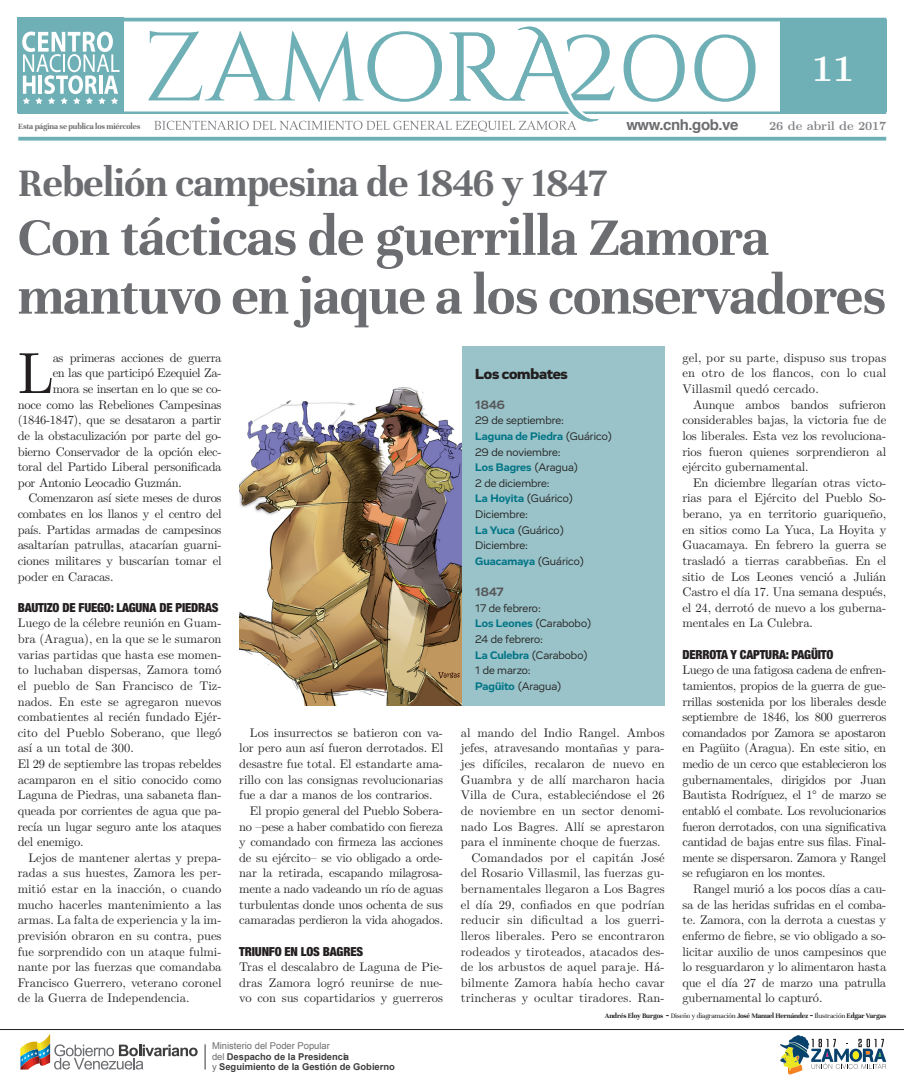
<style>
.page{position:relative;width:904px;height:1088px;background:#fff}
.page>*{position:absolute;margin:0;border:0;box-sizing:border-box;transform-origin:0 0}
.Capitular{font:58.25px "LM Roman 10";color:#231f20}
.Titulos{font:700 57.5px/58.8px "Unna";letter-spacing:-.01em;color:#6c6d70}
.Titulos-2{font:700 42.5px "Unna";letter-spacing:-.01em;color:#6c6d70}
.Texto_Principal{font:700 37.5px "LM Roman 10";color:#fff}
.Texto_Principal-2{font:700 15px "Helvetica";letter-spacing:-.03em;color:#6c6d70}
.TITULO_RECUADRO{font:900 15px "Vito";letter-spacing:-.015em;color:#231f20}
.Texto_Principal-3{font:12.5px/15.6px "LM Roman 10";letter-spacing:-.01em;color:#231f20;text-align:justify}
.Capitular-2{font:12.5px "LM Roman 10";letter-spacing:-.025em;color:#231f20}
.Intertitulo{font:900 condensed 12.5px "Helvetica Neue LT Std";letter-spacing:-.015em;color:#231f20}
.Texto_Principal-4{font:700 12.5px "LM Roman 10";letter-spacing:-.015em;color:#808285}
.TEXTO_RECUADRO{font:700 12.5px "Vito";color:#57585a}
.TEXTO_RECUADRO-2{font:11.25px "Vito";color:#231f20}
.TEXTO_RECUADRO-3{font:700 11.25px "Vito";color:#007486}
.t1{font:700 9.38px/10.2px "Arial";color:#3e3e3f}
.Autor{font:700 8.75px "Unna";letter-spacing:-.02em;color:#6c6d70}
.Autor-2{font:700 7.5px "Unna";letter-spacing:-.02em;color:#231f20}
.s1{font-weight:400;color:#231f20}
.s2{font-weight:700;color:#007486}
.s3{font-family:"Tikal Sans";font-weight:900}
.s4{font-weight:400}
.s5{font-weight:400;color:#6c6d70}
</style>
<div class="page">
<hr style="left:18px;top:18px;width:868px;height:3px;background:#6fb0b6">
<hr style="left:18px;top:111px;width:868px;height:3px;background:#6fb0b6">
<svg style="left:18px;top:137px;width:868px;height:4px;background:#7eb8bd"></svg>
<div style="left:18px;top:18px;width:106px;height:95px;background:#6fb0b6"></div>
<svg style="left:22px;top:32px;width:98px;height:72px"></svg>
<svg style="left:623px;top:34px;width:61px;height:68px"></svg>
<svg style="left:694px;top:34px;width:61px;height:68px"></svg>
<svg style="left:148px;top:26px;width:467px;height:115px"></svg>
<div style="left:780px;top:19px;width:106px;height:92px;background:#6fb0b6"></div>
<hr style="left:0;top:1029px;width:904px;height:1px;background:#231f20">
<svg style="left:20px;top:1034px;width:178px;height:35px"></svg>
<svg style="left:205px;top:1044px;width:1px;height:25px"></svg>
<svg style="left:780px;top:1035px;width:106px;height:40px"></svg>
<div style="left:461px;top:346px;width:204px;height:359px;background:#99c3c8"></div>
<img style="left:239px;top:387px;width:222px;height:318px">
<p class="Autor" style="left:18px;top:121px;width:123px">Esta página se publica los miércoles</p>
<p class="Texto_Principal-2" style="left:626px;top:112px;width:113px">www.cnh.gob.ve</p>
<p class="Texto_Principal" style="left:811px;top:38px;width:44px">11</p>
<p class="Texto_Principal-4" style="left:769px;top:116px;width:118px">26 de abril de 2017</p>
<p class="Titulos-2" style="left:18px;top:159px;width:591px">Rebelión campesina de 1846 y 1847</p>
<p class="Titulos" style="left:18px;top:208px;width:870px">Con tácticas de guerrilla Zamora mantuvo en jaque a los conservadores</p>
<p class="Capitular" style="left:18px;top:327px;width:38px">L</p>
<p class="Capitular-2" style="left:53px;top:348px;width:170px">as primeras acciones de guerra</p>
<p class="Capitular-2" style="left:53px;top:363px;width:170px">en las que participó Ezequiel Za-</p>
<p class="Capitular-2" style="left:53px;top:379px;width:170px">mora se insertan en lo que se co-</p>
<p class="Capitular-2" style="left:18px;top:394px;width:205px">noce como las Rebeliones Campesinas</p>
<p class="Capitular-2" style="left:18px;top:410px;width:205px">(1846-1847), que se desataron a partir</p>
<p class="Capitular-2" style="left:18px;top:426px;width:205px">de la obstaculización por parte del go-</p>
<p class="Capitular-2" style="left:18px;top:441px;width:205px">bierno Conservador de la opción elec-</p>
<p class="Capitular-2" style="left:18px;top:457px;width:205px">toral del Partido Liberal personificada</p>
<p class="Capitular-2" style="left:18px;top:473px;width:166px">por Antonio Leocadio Guzmán.</p>
<p class="Texto_Principal-3" style="left:18px;top:489px;width:205px;text-indent:11px">Comenzaron así siete meses de duros combates en los llanos y el centro del país. Partidas armadas de campesinos asaltarían patrullas, atacarían guarni&shy;ciones militares y buscarían tomar el poder en Caracas.</p>
<p class="Intertitulo" style="left:18px;top:600px;width:202px">BAUTIZO DE FUEGO: LAGUNA DE PIEDRAS</p>
<p class="Texto_Principal-3" style="left:18px;top:614px;width:205px">Luego de la célebre reunión en Guam&shy;bra (Aragua), en la que se le sumaron varias partidas que hasta ese momen&shy;to luchaban dispersas, Zamora tomó el pueblo de San Francisco de Tiz&shy;nados. En este se agregaron nuevos combatientes al recién fundado Ejér&shy;cito del Pueblo Soberano, que llegó así a un total de 300.</p>
<p class="Texto_Principal-3" style="left:18px;top:755px;width:205px">El 29 de septiembre las tropas rebeldes acamparon en el sitio conocido como Laguna de Piedras, una sabaneta flan&shy;queada por corrientes de agua que pa&shy;recía un lugar seguro ante los ataques del enemigo.</p>
<p class="Texto_Principal-3" style="left:18px;top:849px;width:205px;text-indent:11px">Lejos de mantener alertas y prepa&shy;radas a sus huestes, Zamora les per&shy;mitió estar en la inacción, o cuando mucho hacerles mantenimiento a las armas. La falta de experiencia y la im&shy;previsión obraron en su contra, pues fue sorprendido con un ataque fulmi&shy;nante por las fuerzas que comandaba Francisco Guerrero, veterano coronel de la Guerra de Independencia.</p>
<p class="Texto_Principal-3" style="left:239px;top:724px;width:205px;text-indent:11px">Los insurrectos se batieron con va&shy;lor pero aun así fueron derrotados. El desastre fue total. El estandarte ama&shy;rillo con las consignas revolucionarias fue a dar a manos de los contrarios.</p>
<p class="Texto_Principal-3" style="left:239px;top:802px;width:205px;text-indent:11px">El propio general del Pueblo Sobera&shy;no –pese a haber combatido con fiereza y comandado con firmeza las acciones de su ejército– se vio obligado a orde&shy;nar la retirada, escapando milagrosa&shy;mente a nado vadeando un río de aguas turbulentas donde unos ochenta de sus camaradas perdieron la vida ahogados.</p>
<p class="Intertitulo" style="left:239px;top:943px;width:125px">TRIUNFO EN LOS BAGRES</p>
<p class="Texto_Principal-3" style="left:239px;top:958px;width:205px">Tras el descalabro de Laguna de Pie&shy;dras Zamora logró reunirse de nue&shy;vo con sus copartidarios y guerreros</p>
<p class="TITULO_RECUADRO" style="left:475px;top:364px;width:94px">Los combates</p>
<p class="TEXTO_RECUADRO" style="left:475px;top:397px;width:31px">1846</p>
<p class="TEXTO_RECUADRO-2" style="left:475px;top:414px;width:90px">29 de septiembre:</p>
<p class="TEXTO_RECUADRO-3" style="left:475px;top:429px;width:138px">Laguna de Piedra <span class="s1">(Guárico)</span></p>
<p class="TEXTO_RECUADRO-2" style="left:475px;top:445px;width:87px">29 de noviembre:</p>
<p class="TEXTO_RECUADRO-3" style="left:475px;top:460px;width:104px">Los Bagres <span class="s1">(Aragua)</span></p>
<p class="TEXTO_RECUADRO-2" style="left:475px;top:476px;width:76px">2 de diciembre:</p>
<p class="TEXTO_RECUADRO-2" style="left:475px;top:492px;width:99px"><span class="s2">La Hoyita</span> (Guárico)</p>
<p class="TEXTO_RECUADRO-2" style="left:475px;top:507px;width:54px">Diciembre:</p>
<p class="TEXTO_RECUADRO-2" style="left:475px;top:523px;width:90px"><span class="s2">La Yuca</span> (Guárico)</p>
<p class="TEXTO_RECUADRO-2" style="left:475px;top:539px;width:54px">Diciembre:</p>
<p class="TEXTO_RECUADRO-3" style="left:475px;top:554px;width:110px">Guacamaya <span class="s1">(Guárico)</span></p>
<p class="TEXTO_RECUADRO" style="left:475px;top:584px;width:30px">1847</p>
<p class="TEXTO_RECUADRO-2" style="left:475px;top:601px;width:67px">17 de febrero:</p>
<p class="TEXTO_RECUADRO-2" style="left:475px;top:617px;width:117px"><span class="s2">Los Leones</span> (Carabobo)</p>
<p class="TEXTO_RECUADRO-2" style="left:475px;top:632px;width:69px">24 de febrero:</p>
<p class="TEXTO_RECUADRO-2" style="left:475px;top:648px;width:114px"><span class="s2">La Culebra</span> (Carabobo)</p>
<p class="TEXTO_RECUADRO-2" style="left:475px;top:664px;width:57px">1 de marzo:</p>
<p class="TEXTO_RECUADRO-2" style="left:475px;top:679px;width:88px"><span class="s2">Pagüito</span> (Aragua)</p>
<p class="Texto_Principal-3" style="left:461px;top:724px;width:205px">al mando del Indio Rangel. Ambos jefes, atravesando montañas y para&shy;jes difíciles, recalaron de nuevo en Guambra y de allí marcharon hacia Villa de Cura, estableciéndose el 26 de noviembre en un sector denomi&shy;nado Los Bagres. Allí se aprestaron para el inminente choque de fuerzas.</p>
<p class="Texto_Principal-3" style="left:461px;top:849px;width:205px;text-indent:11px">Comandados por el capitán José del Rosario Villasmil, las fuerzas gu&shy;bernamentales llegaron a Los Bagres el día 29, confiados en que podrían reducir sin dificultad a los guerri&shy;lleros liberales. Pero se encontraron rodeados y tiroteados, atacados des&shy;de los arbustos de aquel paraje. Há&shy;bilmente Zamora había hecho cavar trincheras y ocultar tiradores. Ran-</p>
<p class="Texto_Principal-3" style="left:682px;top:349px;width:205px">gel, por su parte, dispuso sus tropas en otro de los flancos, con lo cual Villasmil quedó cercado.</p>
<p class="Texto_Principal-3" style="left:682px;top:396px;width:205px;text-indent:11px">Aunque ambos bandos sufrieron considerables bajas, la victoria fue de los liberales. Esta vez los revoluciona&shy;rios fueron quienes sorprendieron al ejército gubernamental.</p>
<p class="Texto_Principal-3" style="left:682px;top:474px;width:205px;text-indent:11px">En diciembre llegarían otras victo&shy;rias para el Ejército del Pueblo So&shy;berano, ya en territorio guariqueño, en sitios como La Yuca, La Hoyita y Guacamaya. En febrero la guerra se trasladó a tierras carabbeñas. En el sitio de Los Leones venció a Julián Castro el día 17. Una semana después, el 24, derrotó de nuevo a los guberna&shy;mentales en La Culebra.</p>
<p class="Intertitulo" style="left:682px;top:646px;width:152px">DERROTA Y CAPTURA: PAGÜITO</p>
<p class="Texto_Principal-3" style="left:682px;top:661px;width:205px">Luego de una fatigosa cadena de enfren&shy;tamientos, propios de la guerra de gue&shy;rrillas sostenida por los liberales desde septiembre de 1846, los 800 guerreros comandados por Zamora se apostaron en Pagüito (Aragua). En este sitio, en medio de un cerco que establecieron los gubernamentales, dirigidos por Juan Bautista Rodríguez, el 1° de marzo se entabló el combate. Los revolucionarios fueron derrotados, con una significativa cantidad de bajas entre sus filas. Final&shy;mente se dispersaron. Zamora y Rangel se refugiaron en los montes.</p>
<p class="Texto_Principal-3" style="left:682px;top:880px;width:205px;text-indent:11px">Rangel murió a los pocos días a cau&shy;sa de las heridas sufridas en el comba&shy;te. Zamora, con la derrota a cuestas y enfermo de fiebre, se vio obligado a so&shy;licitar auxilio de unos campesinos que lo resguardaron y lo alimentaron hasta que el día 27 de marzo una patrulla gubernamental lo capturó.</p>
<p class="Autor-2" style="left:605px;top:1011px;width:283px">Andrés Eloy Burgos <span class="s3">-</span> <span class="s4">Diseño y diagramación</span> José Manuel Hernández <span class="s3">-</span> <span class="s4">Ilustración</span> Edgar Vargas</p>
<p class="t1" style="left:212px;top:1041px;width:184px"><span class="s5">Ministerio del Poder Popular<br>del</span> Despacho de la Presidencia<br><span class="s5">y</span> Seguimiento de la Gestión de Gobierno</p>
</div>
